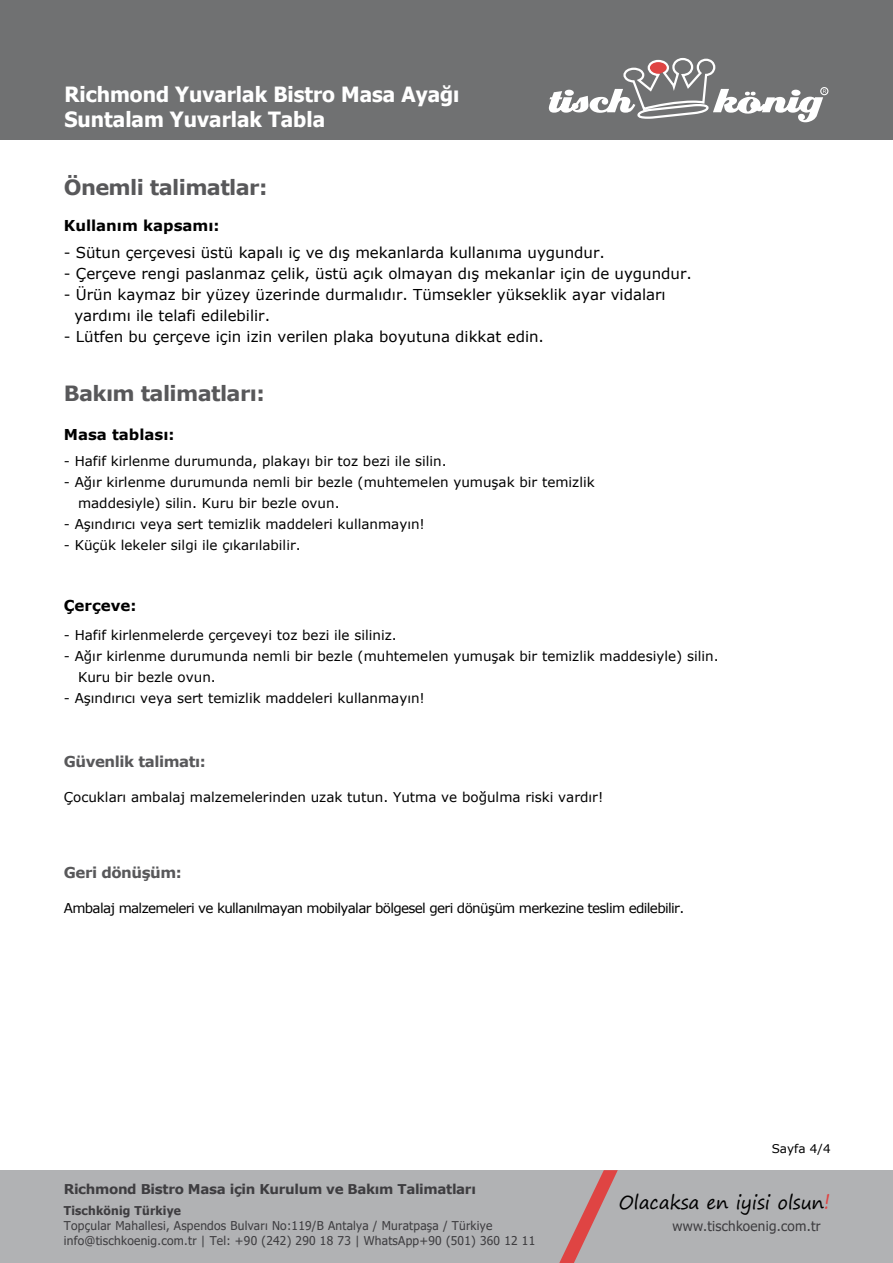
<style>
.page{position:relative;width:893px;height:1263px;background:#fff}
.page>*{position:absolute;margin:0;border:0;box-sizing:border-box;transform-origin:0 0}
.t1{font:700 21px/24.9px "Tahoma";color:#fff}
.t2{font:700 21px "Verdana";letter-spacing:-.03em;color:#58585a}
.t3{font:18.75px "Segoe Print";letter-spacing:-.01em;color:#000}
.t4{font:15px/21px "Verdana";color:#000}
.t5{font:700 15px "Verdana";color:#000}
.t6{font:700 15px "Verdana";letter-spacing:-.03em;color:#58585a}
.t7{font:13.65px "Tahoma";letter-spacing:.02em;color:#3e3d40}
.t8{font:13.5px/21px "Verdana";color:#000}
.t9{font:13.5px "Verdana";letter-spacing:-.05em;color:#000}
.t10{font:700 13.5px "Verdana";letter-spacing:-.025em;color:#3e3d40}
.t11{font:12.15px/15px "Tahoma";letter-spacing:.02em;color:#3e3d40}
.t12{font:700 12.15px "Tahoma";letter-spacing:.02em;color:#3e3d40}
.t13{font:12px "Verdana";color:#000}
.s1{font-size:21px;color:#df4443}
</style>
<div class="page">
<div style="left:0;top:0;width:893px;height:140px;background:#707172"></div>
<div style="left:820px;top:87px;width:8px;height:8px;border:1px solid #fff;border-radius:50%"></div>
<svg style="left:549px;top:58px;width:277px;height:64px"></svg>
<div style="left:0;top:1171px;width:893px;height:92px;background:#b1b2b4"></div>
<svg style="left:559px;top:1170px;width:59px;height:93px"></svg>
<h1 class="t1" style="left:64px;top:83px;width:396px">Richmond Yuvarlak Bistro Masa Ayağı<br>Suntalam Yuvarlak Tabla</h1>
<h1 class="t2" style="left:64px;top:172px;width:205px">Önemli talimatlar:</h1>
<p class="t5" style="left:64px;top:215px;width:157px">Kullanım kapsamı:</p>
<p class="t4" style="left:64px;top:242px;width:543px">- Sütun çerçevesi üstü kapalı iç ve dış mekanlarda kullanıma uygundur.</p>
<p class="t4" style="left:64px;top:263px;width:630px">- Çerçeve rengi paslanmaz çelik, üstü açık olmayan dış mekanlar için de uygundur.</p>
<p class="t4" style="left:74px;top:284px;width:593px;text-indent:-11px">- Ürün kaymaz bir yüzey üzerinde durmalıdır. Tümsekler yükseklik ayar vidaları yardımı ile telafi edilebilir.</p>
<p class="t4" style="left:64px;top:326px;width:482px">- Lütfen bu çerçeve için izin verilen plaka boyutuna dikkat edin.</p>
<h1 class="t2" style="left:64px;top:378px;width:203px">Bakım talimatları:</h1>
<p class="t5" style="left:64px;top:424px;width:112px">Masa tablası:</p>
<p class="t8" style="left:64px;top:450px;width:384px">- Hafif kirlenme durumunda, plakayı bir toz bezi ile silin.</p>
<p class="t8" style="left:78px;top:471px;width:518px;text-indent:-14px">- Ağır kirlenme durumunda nemli bir bezle (muhtemelen yumuşak bir temizlik maddesiyle) silin. Kuru bir bezle ovun.</p>
<p class="t8" style="left:64px;top:513px;width:363px">- Aşındırıcı veya sert temizlik maddeleri kullanmayın!</p>
<p class="t8" style="left:64px;top:534px;width:238px">- Küçük lekeler silgi ile çıkarılabilir.</p>
<p class="t5" style="left:64px;top:595px;width:74px">Çerçeve:</p>
<p class="t8" style="left:64px;top:624px;width:334px">- Hafif kirlenmelerde çerçeveyi toz bezi ile siliniz.</p>
<p class="t8" style="left:78px;top:645px;width:642px;text-indent:-14px">- Ağır kirlenme durumunda nemli bir bezle (muhtemelen yumuşak bir temizlik maddesiyle) silin.<br>Kuru bir bezle ovun.</p>
<p class="t8" style="left:64px;top:687px;width:363px">- Aşındırıcı veya sert temizlik maddeleri kullanmayın!</p>
<p class="t6" style="left:64px;top:751px;width:144px">Güvenlik talimatı:</p>
<p class="t8" style="left:64px;top:786px;width:541px">Çocukları ambalaj malzemelerinden uzak tutun. Yutma ve boğulma riski vardır!</p>
<p class="t6" style="left:64px;top:862px;width:120px">Geri dönüşüm:</p>
<p class="t9" style="left:64px;top:899px;width:622px">Ambalaj malzemeleri ve kullanılmayan mobilyalar bölgesel geri dönüşüm merkezine teslim edilebilir.</p>
<p class="t13" style="left:772px;top:1140px;width:60px">Sayfa 4/4</p>
<p class="t10" style="left:64px;top:1179px;width:414px">Richmond Bistro Masa için Kurulum ve Bakım Talimatları</p>
<h2 class="t3" style="left:619px;top:1186px;width:213px">Olacaksa en iyisi olsun<span class="s1">!</span></h2>
<p class="t12" style="left:64px;top:1202px;width:119px">Tischkönig Türkiye</p>
<p class="t11" style="left:64px;top:1218px;width:473px">Topçular Mahallesi, Aspendos Bulvarı No:119/B Antalya / Muratpaşa / Türkiye info@tischkoenig.com.tr | Tel: +90 (242) 290 18 73 | WhatsApp+90 (501) 360 12 11</p>
<p class="t7" style="left:673px;top:1217px;width:150px">www.tischkoenig.com.tr</p>
</div>
